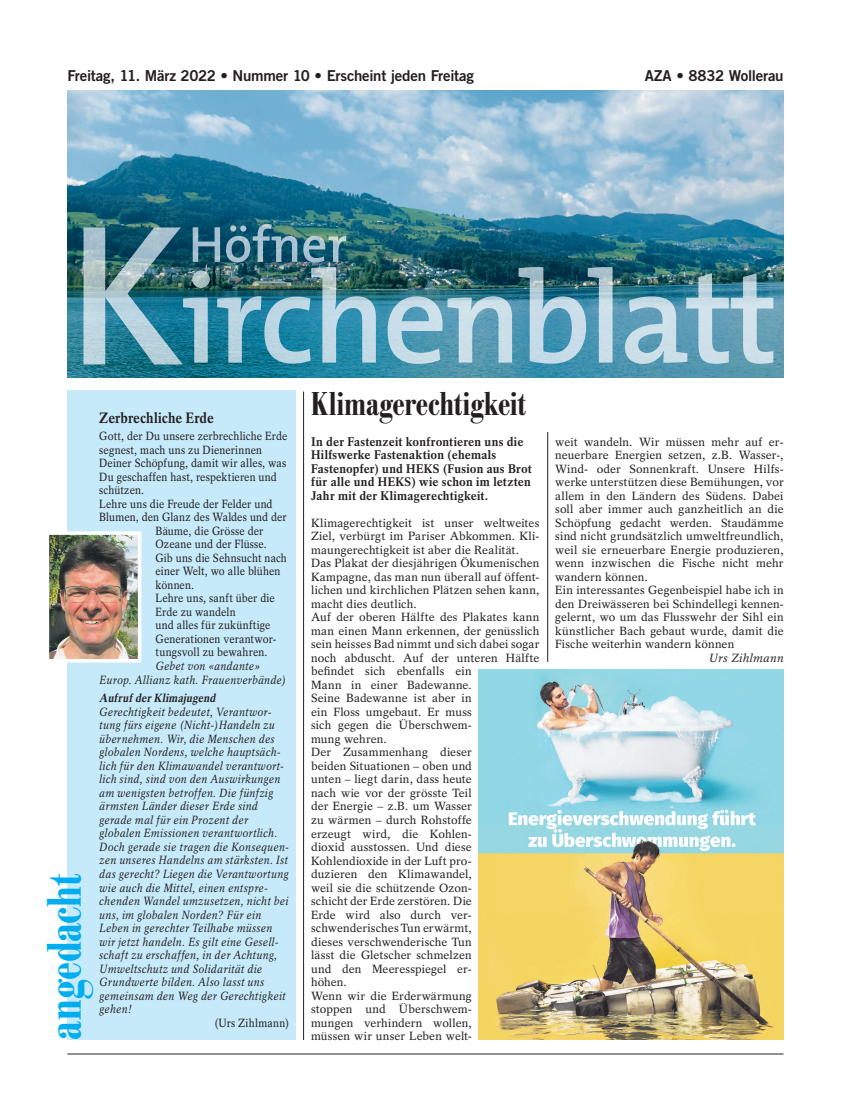
<style>
.page{position:relative;width:851px;height:1117px;background:#fff}
.page>*{position:absolute;margin:0;border:0;box-sizing:border-box;transform-origin:0 0}
.t1{font:500 condensed 47.5px "Bodoni BE";letter-spacing:-.005em;color:#00aeef}
.t2{font:500 condensed 32.5px "Bodoni BE";color:#231f20}
.t3{font:15px "Trade Gothic Bold Two";letter-spacing:-.015em;color:#231f20}
.t4{font:700 15px "Rotation";letter-spacing:.005em;color:#231f20;scale:.9 1}
.t5{font:700 12.5px/13.5px "Rotation";letter-spacing:.015em;color:#231f20}
.t6{font:11.88px/13.5px "Rotation";letter-spacing:.01em;color:#231f20}
.t7{font:italic 11.88px/13.5px "Rotation";letter-spacing:.02em;color:#231f20;scale:.9 1}
.t8{font:11.88px "Rotation";letter-spacing:.01em;color:#231f20;scale:.9 1}
.t9{font:italic 700 11.88px "Rotation";color:#231f20;scale:.9 1}
.t10{font:11.88px "Rotation";letter-spacing:.03em;color:#231f20;scale:.9 1}
.t11{font:italic 11.88px "Rotation";letter-spacing:.02em;color:#231f20}
</style>
<div class="page">
<div style="left:67px;top:390px;width:229px;height:649px;background:#c6eafa"></div>
<hr style="left:67px;top:1053px;width:716px;height:1px;background:#231f20">
<hr style="left:303px;top:391px;width:1px;height:648px;background:#231f20">
<img style="left:68px;top:90px;width:715px;height:287px">
<img style="left:83px;top:227px;width:100px;height:137px">
<img style="left:183px;top:267px;width:590px;height:97px">
<img style="left:193px;top:224px;width:153px;height:38px">
<hr style="left:547px;top:432px;width:1px;height:229px;background:#231f20">
<img style="left:50px;top:535px;width:87px;height:123px">
<div style="left:46px;top:531px;width:95px;height:131px;border:3px solid #fff"></div>
<img style="left:479px;top:669px;width:304px;height:370px">
<p class="t3" style="left:67px;top:66px;width:408px">Freitag, 11. März 2022 • Nummer 10 • Erscheint jeden Freitag</p>
<p class="t3" style="left:644px;top:66px;width:140px">AZA • 8832 Wollerau</p>
<p class="t4" style="left:99px;top:409px;width:129px">Zerbrechliche Erde</p>
<p class="t8" style="left:99px;top:429px;width:210px">Gott, der Du unsere zerbrechliche Erde</p>
<p class="t8" style="left:99px;top:442px;width:182px">segnest, mach uns zu Dienerinnen</p>
<p class="t8" style="left:99px;top:456px;width:209px">Deiner Schöpfung, damit wir alles, was</p>
<p class="t8" style="left:99px;top:469px;width:199px">Du geschaffen hast, respektieren und</p>
<p class="t8" style="left:99px;top:483px;width:51px">schützen.</p>
<p class="t8" style="left:99px;top:496px;width:194px">Lehre uns die Freude der Felder und</p>
<p class="t8" style="left:99px;top:510px;width:210px">Blumen, den Glanz des Waldes und der</p>
<p class="t8" style="left:155px;top:523px;width:121px">Bäume, die Grösse der</p>
<p class="t8" style="left:155px;top:537px;width:125px">Ozeane und der Flüsse.</p>
<p class="t8" style="left:155px;top:550px;width:147px">Gib uns die Sehnsucht nach</p>
<p class="t8" style="left:155px;top:564px;width:140px">einer Welt, wo alle blühen</p>
<p class="t8" style="left:155px;top:577px;width:44px">können.</p>
<p class="t8" style="left:155px;top:591px;width:134px">Lehre uns, sanft über die</p>
<p class="t8" style="left:155px;top:604px;width:91px">Erde zu wandeln</p>
<p class="t8" style="left:155px;top:618px;width:129px">und alles für zukünftige</p>
<p class="t8" style="left:155px;top:631px;width:136px">Generationen verantwor-</p>
<p class="t8" style="left:155px;top:645px;width:126px">tungsvoll zu bewahren.</p>
<p class="t7" style="left:99px;top:659px;width:209px;text-indent:56px">Gebet von «andante»<br>Europ. Allianz kath. Frauenverbände)</p>
<p class="t9" style="left:99px;top:691px;width:133px">AufrufderKlimajugend</p>
<p class="t7" style="left:99px;top:705px;width:212px">Gerechtigkeit bedeutet, Verantwor&shy;tung fürs eigene (Nicht-)Handeln zu übernehmen. Wir, die Menschen des globalen Nordens, welche hauptsäch&shy;lich für den Klimawandel verantwort&shy;lich sind, sind von den Auswirkungen am wenigsten betroffen. Die fünfzig ärmsten Länder dieser Erde sind gerade mal für ein Prozent der globalen Emissionen verantwortlich.<br>Doch gerade sie tragen die Konsequen&shy;zen unseres Handelns am stärksten. Ist das gerecht? Liegen die Verantwortung wie auch die Mittel, einen entspre&shy;chenden Wandel umzusetzen, nicht bei uns, im globalen Norden? Für ein Leben in gerechter Teilhabe müssen wir jetzt handeln. Es gilt eine Gesell&shy;schaft zu erschaffen, in der Achtung, Umweltschutz und Solidarität die Grundwerte bilden. Also lasst uns gemeinsam den Weg der Gerechtigkeit gehen!</p>
<p class="t10" style="left:215px;top:1015px;width:84px">(Urs Zihlmann)</p>
<h1 class="t1" style="left:38px;top:1039px;width:167px;rotate:-90deg">angedacht</h1>
<h2 class="t2" style="left:311px;top:386px;width:217px">Klimagerechtigkeit</h2>
<p class="t5" style="left:311px;top:434px;width:222px">In der Fastenzeit konfrontieren uns die Hilfswerke Fastenaktion (ehemals Fastenopfer) und HEKS (Fusion aus Brot für alle und HEKS) wie schon im letzten Jahr mit der Klimagerechtigkeit.</p>
<p class="t6" style="left:311px;top:516px;width:230px">Klimagerechtigkeit ist unser weltweites<br>Ziel, verbürgt im Pariser Abkommen. Kli&shy;maungerechtigkeit ist aber die Realität.<br>Das Plakat der diesjährigen Ökumenischen<br>Kampagne, das man nun überall auf öffent&shy;lichen und kirchlichen Plätzen sehen kann, macht dies deutlich.<br>Auf der oberen Hälfte des Plakates kann man einen Mann erkennen, der genüsslich sein heisses Bad nimmt und sich dabei sogar noch abduscht. Auf der unteren Hälfte befindet sich ebenfalls ein<br>Mann in einer Badewanne.<br>Seine Badewanne ist aber in<br>ein Floss umgebaut. Er muss<br>sich gegen die Überschwem-<br>mung wehren.<br>Der Zusammenhang dieser<br>beiden Situationen – oben und<br>unten – liegt darin, dass heute<br>nach wie vor der grösste Teil<br>der Energie – z.B. um Wasser<br>zu wärmen – durch Rohstoffe<br>erzeugt wird, die Kohlen-<br>dioxid ausstossen. Und diese<br>Kohlendioxide in der Luft pro-<br>duzieren den Klimawandel,<br>weil sie die schützende Ozon-<br>schicht der Erde zerstören. Die<br>Erde wird also durch ver&shy;schwenderisches Tun erwärmt,<br>dieses verschwenderische Tun<br>lässt die Gletscher schmelzen<br>und den Meeresspiegel er-<br>höhen.<br>Wenn wir die Erderwärmung<br>stoppen und Überschwem-<br>mungen verhindern wollen,<br>müssen wir unser Leben welt-</p>
<p class="t6" style="left:555px;top:435px;width:230px">weit wandeln. Wir müssen mehr auf er&shy;neuerbare Energien setzen, z.B. Wasser-, Wind- oder Sonnenkraft. Unsere Hilfs&shy;werke unterstützen diese Bemühungen, vor allem in den Ländern des Südens. Dabei soll aber immer auch ganzheitlich an die Schöpfung gedacht werden. Staudämme sind nicht grundsätzlich umweltfreundlich, weil sie erneuerbare Energie produzieren, wenn inzwischen die Fische nicht mehr wandern können.<br>Ein interessantes Gegenbeispiel habe ich in den Dreiwässeren bei Schindellegi kennen&shy;gelernt, wo um das Flusswehr der Sihl ein künstlicher Bach gebaut wurde, damit die Fische weiterhin wandern können</p>
<p class="t11" style="left:708px;top:651px;width:76px">Urs Zihlmann</p>
</div>
